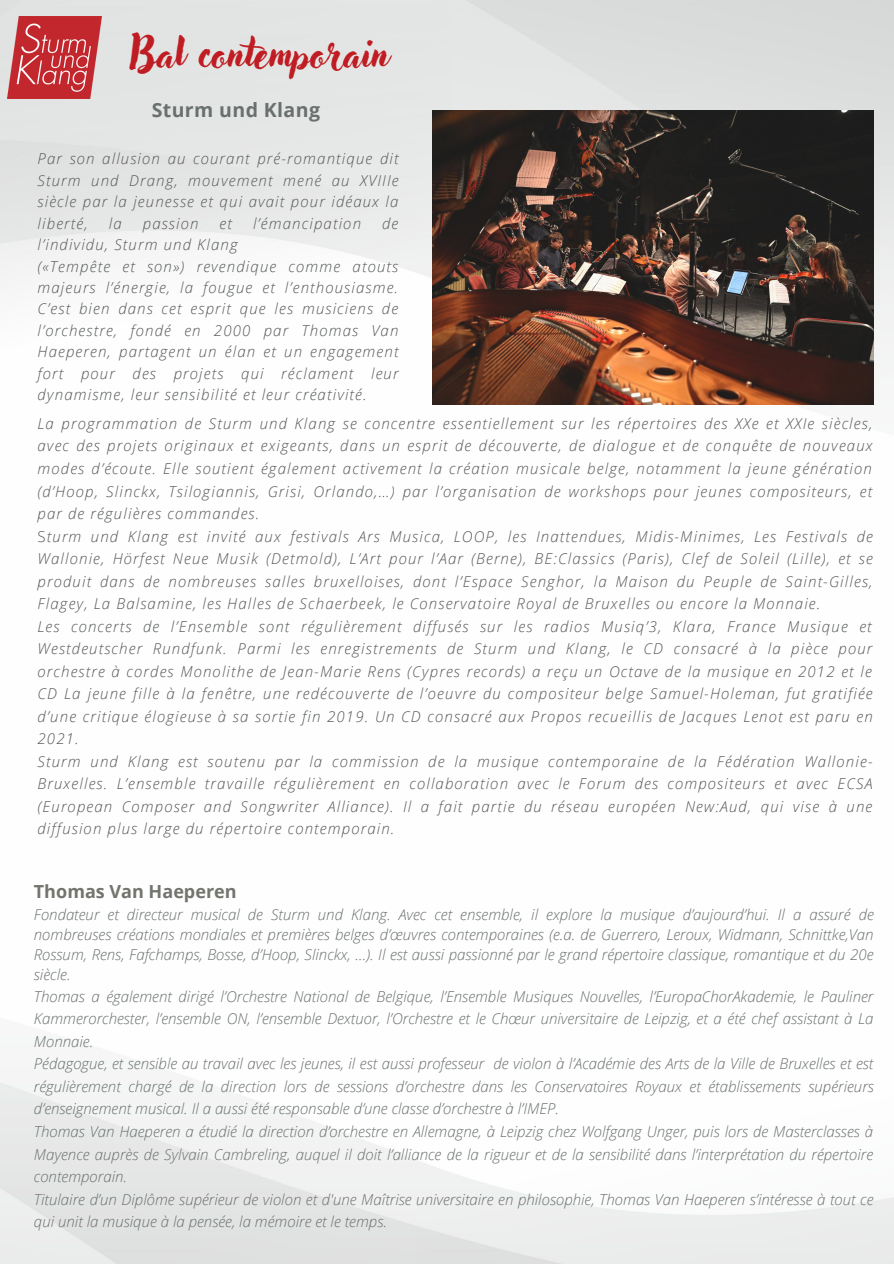
<style>
.page{position:relative;width:894px;height:1264px;background:#fff}
.page>*{position:absolute;margin:0;border:0;box-sizing:border-box;transform-origin:0 0}
.t1{font:40.35px "Adlery Pro";color:#bf1d23}
.t2{font:700 19.5px "Open Sans";letter-spacing:.02em;color:#69706d}
.t3{font:700 18px "Open Sans";color:#72746e}
.t4{font:italic 300 15px/22.5px "Open Sans";letter-spacing:.075em;color:#545957;text-align:justify}
.t5{font:italic 300 15px/22.5px "Open Sans";color:#69706d;text-align:justify}
.s1{font-style:normal}
</style>
<div class="page">
<img style="left:0;top:0;width:893px;height:1263px">
<img style="left:8px;top:16px;width:93px;height:83px">
<img style="left:432px;top:110px;width:441px;height:294px">
<p class="t1" style="left:130px;top:35px;width:260px">Bal contemporain</p>
<p class="t2" style="left:152px;top:96px;width:170px">Sturm und Klang</p>
<p class="t4" style="left:38px;top:148px;width:362px;line-height:21.5px">Par son allusion au courant pré-romantique dit Sturm und Drang, mouvement mené au XVIIIe siècle par la jeunesse et qui avait pour idéaux la liberté,</p>
<p class="t4" style="left:109px;top:212px;width:14px">la</p>
<p class="t4" style="left:143px;top:212px;width:57px">passion</p>
<p class="t4" style="left:219px;top:212px;width:14px">et</p>
<p class="t4" style="left:253px;top:212px;width:109px">l’émancipation</p>
<p class="t4" style="left:382px;top:212px;width:18px">de</p>
<p class="t4" style="left:38px;top:233px;width:202px">l’individu, Sturm und Klang</p>
<p class="t4" style="left:38px;top:255px;width:362px;line-height:21.5px">(«Tempête et son») revendique comme atouts majeurs l’énergie, la fougue et l’enthousiasme.<br>C’est bien dans cet esprit que les musiciens de l’orchestre, fondé en 2000 par Thomas Van Haeperen, partagent un élan et un engagement fort pour des projets qui réclament leur dynamisme, leur sensibilité et leur créativité.</p>
<p class="t4" style="left:38px;top:412px;width:836px">La programmation de Sturm und Klang se concentre essentiellement sur les répertoires des XXe et XXIe siècles, avec des projets originaux et exigeants, dans un esprit de découverte, de dialogue et de conquête de nouveaux modes d’écoute. Elle soutient également activement la création musicale belge, notamment la jeune génération (d’Hoop, Slinckx, Tsilogiannis, Grisi, Orlando,…) par l’organisation de workshops pour jeunes compositeurs, et par de régulières commandes.</p>
<p class="t4" style="left:38px;top:524px;width:836px"><span class="s1">S</span>turm und Klang est invité aux festivals Ars Musica, LOOP, les Inattendues, Midis-Minimes, Les Festivals de Wallonie, Hörfest Neue Musik (Detmold), L’Art pour l’Aar (Berne), BE:Classics (Paris), Clef de Soleil (Lille), et se produit dans de nombreuses salles bruxelloises, dont l’Espace Senghor, la Maison du Peuple de Saint-Gilles, Flagey, La Balsamine, les Halles de Schaerbeek, le Conservatoire Royal de Bruxelles ou encore la Monnaie.</p>
<p class="t4" style="left:38px;top:614px;width:836px">Les concerts de l’Ensemble sont régulièrement diffusés sur les radios Musiq’3, Klara, France Musique et Westdeutscher Rundfunk. Parmi les enregistrements de Sturm und Klang, le CD consacré à la pièce pour orchestre à cordes Monolithe de Jean-Marie Rens (Cypres records) a reçu un Octave de la musique en 2012 et le CD La jeune fille à la fenêtre, une redécouverte de l’oeuvre du compositeur belge Samuel-Holeman, fut gratifiée d’une critique élogieuse à sa sortie fin 2019. Un CD consacré aux Propos recueillis de Jacques Lenot est paru en 2021.</p>
<p class="t4" style="left:38px;top:749px;width:836px">Sturm und Klang est soutenu par la commission de la musique contemporaine de la Fédération Wallonie-Bruxelles. L’ensemble travaille régulièrement en collaboration avec le Forum des compositeurs et avec ECSA (European Composer and Songwriter Alliance). Il a fait partie du réseau européen New:Aud, qui vise à une diffusion plus large du répertoire contemporain.</p>
<p class="t3" style="left:34px;top:879px;width:204px">Thomas Van Haeperen</p>
<p class="t5" style="left:34px;top:903px;width:841px;line-height:20.2px">Fondateur et directeur musical de Sturm und Klang. Avec cet ensemble, il explore la musique d’aujourd’hui. Il a assuré de nombreuses créations mondiales et premières belges d’œuvres contemporaines (e.a. de Guerrero, Leroux, Widmann, Schnittke,Van Rossum, Rens, Fafchamps, Bosse, d’Hoop, Slinckx, …). Il est aussi passionné par le grand répertoire classique, romantique et du 20e siècle.</p>
<p class="t5" style="left:34px;top:984px;width:840px">Thomas a également dirigé l’Orchestre National de Belgique, l’Ensemble Musiques Nouvelles, l’EuropaChorAkademie, le Pauliner Kammerorchester, l’ensemble ON, l’ensemble Dextuor, l’Orchestre et le Chœur universitaire de Leipzig, et a été chef assistant à La Monnaie.</p>
<p class="t5" style="left:34px;top:1052px;width:841px">Pédagogue, et sensible au travail avec les jeunes, il est aussi professeur de violon à l’Académie des Arts de la Ville de Bruxelles et est régulièrement chargé de la direction lors de sessions d’orchestre dans les Conservatoires Royaux et établissements supérieurs d’enseignement musical. Il a aussi été responsable d’une classe d’orchestre à l’IMEP.</p>
<p class="t5" style="left:34px;top:1119px;width:840px">Thomas Van Haeperen a étudié la direction d’orchestre en Allemagne, à Leipzig chez Wolfgang Unger, puis lors de Masterclasses à Mayence auprès de Sylvain Cambreling, auquel il doit l’alliance de la rigueur et de la sensibilité dans l’interprétation du répertoire contemporain.</p>
<p class="t5" style="left:34px;top:1187px;width:840px">Titulaire d’un Diplôme supérieur de violon et d'une Maîtrise universitaire en philosophie, Thomas Van Haeperen s’intéresse à tout ce qui unit la musique à la pensée, la mémoire et le temps.</p>
</div>
